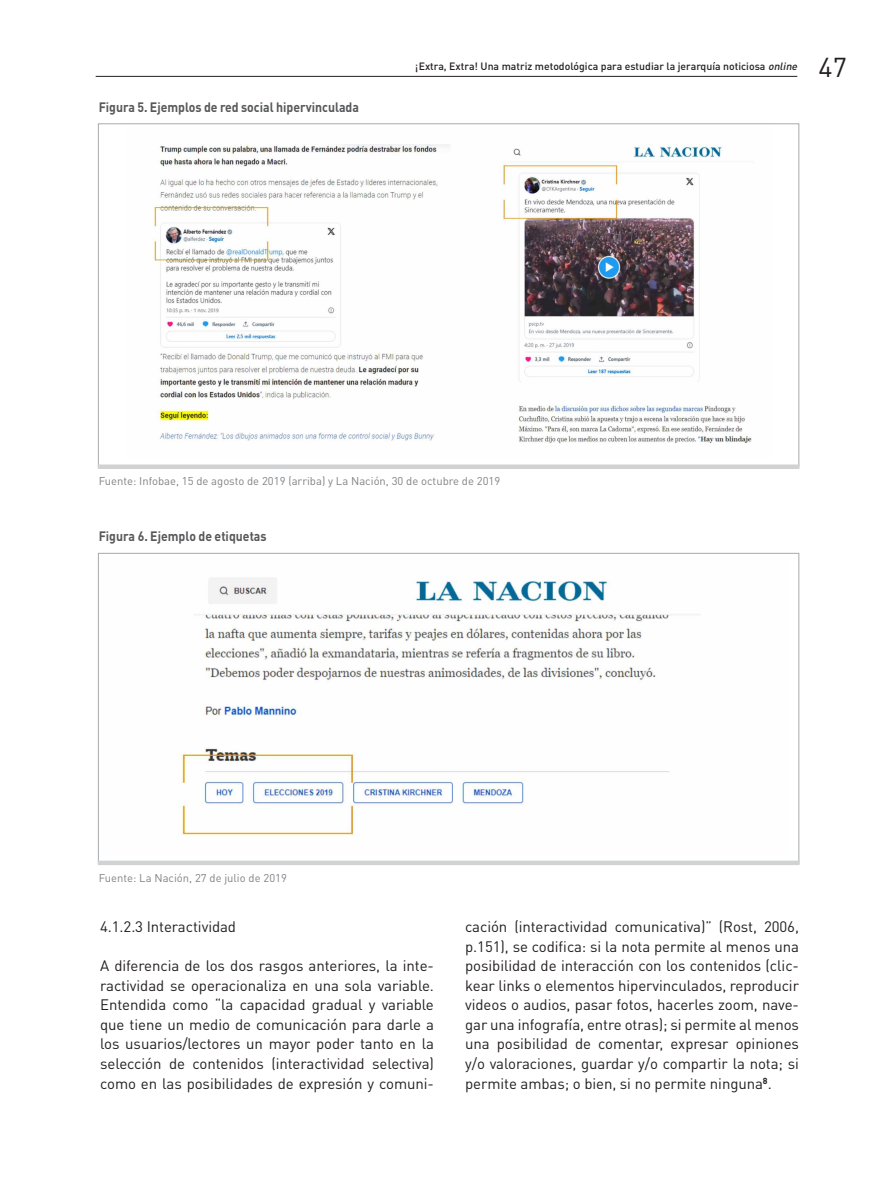
<style>
.page{position:relative;width:893px;height:1191px;background:#fff}
.page>*{position:absolute;margin:0;border:0;box-sizing:border-box;transform-origin:0 0}
.t1{font:27px "DIN Pro";color:#231f20}
.t2{font:15px/19.5px "DIN Pro";letter-spacing:-.005em;color:#231f20;text-align:justify}
.t3{font:700 13.5px "DIN Pro";color:#57585a;scale:.91 1}
.t4{font:11.25px "DIN Pro";color:#808285}
.t5{font:500 10.5px "DIN Pro";color:#231f20}
.s1{font-style:italic}
</style>
<div class="page">
<hr style="left:96px;top:76px;width:701px;height:1px;background:#231f20">
<img style="left:153px;top:144px;width:599px;height:299px">
<div style="left:98px;top:464px;width:701px;height:5px;background:#d1d2d4"></div>
<img style="left:181px;top:578px;width:518px;height:258px">
<div style="left:98px;top:860px;width:701px;height:5px;background:#d1d2d4"></div>
<p class="t3" style="left:99px;top:96px;width:288px">Figura 5. Ejemplos de red social hipervinculada</p>
<p class="t5" style="left:415px;top:57px;width:386px">¡Extra, Extra! Una matriz metodológica para estudiar la jerarquía noticiosa <span class="s1">online</span></p>
<h1 class="t1" style="left:819px;top:48px;width:30px">47</h1>
<p class="t4" style="left:99px;top:473px;width:403px">Fuente: Infobae, 15 de agosto de 2019 (arriba) y La Nación, 30 de octubre de 2019</p>
<p class="t3" style="left:99px;top:525px;width:186px">Figura 6. Ejemplo de etiquetas</p>
<p class="t4" style="left:99px;top:870px;width:190px">Fuente: La Nación, 27 de julio de 2019</p>
<p class="t2" style="left:100px;top:916px;width:138px">4.1.2.3 Interactividad</p>
<p class="t2" style="left:100px;top:955px;width:335px">A diferencia de los dos rasgos anteriores, la inte&shy;ractividad se operacionaliza en una sola variable.<br>Entendida como “la capacidad gradual y variable que tiene un medio de comunicación para darle a los usuarios/lectores un mayor poder tanto en la selección de contenidos (interactividad selectiva) como en las posibilidades de expresión y comuni-</p>
<p class="t2" style="left:465px;top:916px;width:335px">cación (interactividad comunicativa)” (Rost, 2006, p.151), se codifica: si la nota permite al menos una posibilidad de interacción con los contenidos (clic&shy;kear links o elementos hipervinculados, reproducir videos o audios, pasar fotos, hacerles zoom, nave&shy;gar una infografía, entre otras); si permite al menos una posibilidad de comentar, expresar opiniones y/o valoraciones, guardar y/o compartir la nota; si permite ambas; o bien, si no permite ninguna<sup>8</sup>.</p>
</div>
